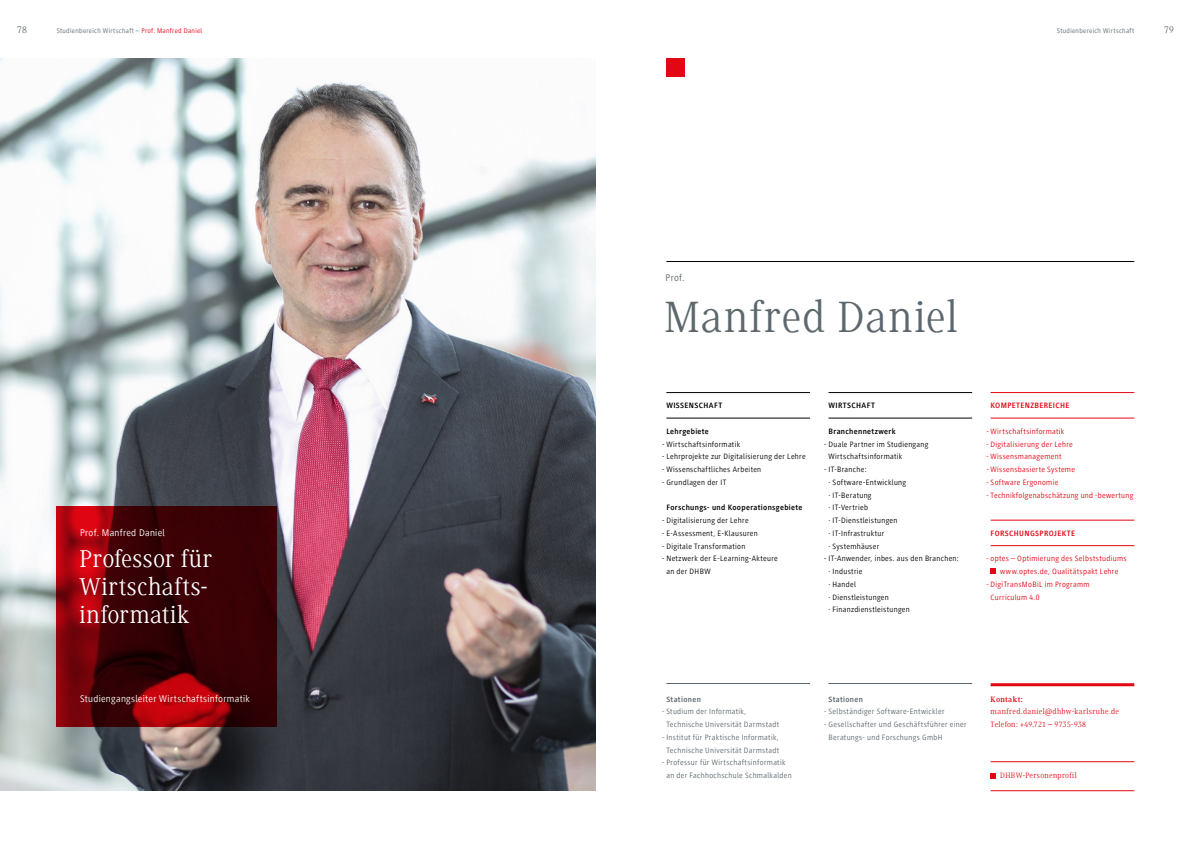
<style>
.page{position:relative;width:1191px;height:842px;background:#fff}
.page>*{position:absolute;margin:0;border:0;box-sizing:border-box;transform-origin:0 0}
.t1{font:45px "Generis Serif Com";letter-spacing:.02em;color:#5d686e}
.t2{font:25px/28px "Generis Serif Com";letter-spacing:.025em;color:#fff}
.t3{font:10px "Generis Sans Com";letter-spacing:.03em;color:#fff}
.t4{font:10px "Generis Sans Com";color:#5d686e}
.t5{font:10px "Generis Serif Com";color:#5d686e}
.t6{font:8px/12.8px "Generis Sans Com";letter-spacing:.04em;color:#000}
.t7{font:8px/12.8px "Generis Sans Com";letter-spacing:.04em;color:#5d686e}
.t8{font:8px/12.8px "Generis Sans Com";letter-spacing:.04em;color:#e30613}
.t9{font:700 8px "Generis Sans Com";letter-spacing:.04em;color:#000}
.t10{font:8px/12.8px "Generis Serif Com";letter-spacing:.04em;color:#e30613}
.t11{font:700 8px "Generis Sans Com";letter-spacing:.045em;color:#e30613}
.t12{font:700 8px "Generis Sans Com";letter-spacing:.04em;color:#5d686e}
.t13{font:700 8px "Generis Serif Com";letter-spacing:.04em;color:#e30613}
.t14{font:7px "Generis Sans Com";letter-spacing:.045em;color:#5d686e}
.s1{color:#e30613}
</style>
<div class="page">
<hr style="left:666px;top:261px;width:468px;height:1px;background:#000">
<div style="left:666px;top:58px;width:18px;height:19px;background:#e30613"></div>
<hr style="left:828px;top:683px;width:144px;height:1px;background:#5d686e">
<hr style="left:666px;top:683px;width:144px;height:1px;background:#5d686e">
<hr style="left:666px;top:392px;width:144px;height:1px;background:#000">
<hr style="left:666px;top:418px;width:144px;height:1px;background:#000">
<hr style="left:828px;top:392px;width:144px;height:1px;background:#000">
<hr style="left:828px;top:418px;width:144px;height:1px;background:#000">
<hr style="left:990px;top:392px;width:144px;height:1px;background:#e30613">
<hr style="left:990px;top:418px;width:144px;height:1px;background:#e30613">
<hr style="left:990px;top:520px;width:144px;height:1px;background:#e30613">
<hr style="left:990px;top:545px;width:144px;height:1px;background:#e30613">
<svg style="left:990px;top:569px;width:6px;height:5px"></svg>
<hr style="left:990px;top:683px;width:144px;height:3px;background:#e30613">
<hr style="left:990px;top:761px;width:144px;height:1px;background:#e30613">
<svg style="left:990px;top:773px;width:6px;height:5px"></svg>
<hr style="left:990px;top:790px;width:144px;height:1px;background:#e30613">
<img style="left:0;top:58px;width:595px;height:733px">
<svg style="left:57px;top:507px;width:220px;height:220px;background:#550107"></svg>
<p class="t5" style="left:17px;top:24px;width:11px">78</p>
<p class="t14" style="left:1057px;top:27px;width:79px">Studienbereich Wirtschaft</p>
<p class="t5" style="left:1164px;top:24px;width:11px">79</p>
<p class="t14" style="left:57px;top:27px;width:147px">Studienbereich Wirtschaft – <span class="s1">Prof. Manfred Daniel</span></p>
<p class="t3" style="left:80px;top:527px;width:86px">Prof. Manfred Daniel</p>
<h2 class="t2" style="left:79px;top:545px;width:134px">Professor für<br>Wirtschafts&shy;informatik</h2>
<p class="t3" style="left:80px;top:693px;width:171px">Studiengangsleiter Wirtschaftsinformatik</p>
<p class="t4" style="left:665px;top:272px;width:20px">Prof.</p>
<h1 class="t1" style="left:664px;top:292px;width:295px">Manfred Daniel</h1>
<p class="t9" style="left:666px;top:401px;width:57px">WISSENSCHAFT</p>
<p class="t9" style="left:666px;top:427px;width:44px">Lehrgebiete</p>
<p class="t6" style="left:662px;top:437px;width:80px">- Wirtschaftsinformatik</p>
<p class="t6" style="left:662px;top:450px;width:145px">- Lehrprojekte zur Digitalisierung der Lehre</p>
<p class="t6" style="left:662px;top:463px;width:101px">- Wissenschaftliches Arbeiten</p>
<p class="t6" style="left:662px;top:476px;width:66px">- Grundlagen der IT</p>
<p class="t9" style="left:666px;top:503px;width:137px">Forschungs- und Kooperationsgebiete</p>
<p class="t6" style="left:662px;top:514px;width:88px">- Digitalisierung der Lehre</p>
<p class="t6" style="left:662px;top:527px;width:97px">- E-Assessment, E-Klausuren</p>
<p class="t6" style="left:662px;top:539px;width:85px">- Digitale Transformation</p>
<p class="t6" style="left:666px;top:552px;width:113px;text-indent:-4px">- Netzwerk der E-Learning-Akteure an der DHBW</p>
<p class="t9" style="left:828px;top:401px;width:48px">WIRTSCHAFT</p>
<p class="t9" style="left:828px;top:427px;width:69px">Branchennetzwerk</p>
<p class="t6" style="left:828px;top:437px;width:101px;text-indent:-4px">- Duale Partner im Studiengang<br>Wirtschaftsinformatik</p>
<p class="t6" style="left:828px;top:463px;width:79px;text-indent:-4px">- IT-Branche:<br>· Software-Entwicklung · IT-Beratung<br>· IT-Vertrieb<br>· IT-Dienstleistungen<br>· IT-Infrastruktur<br>· Systemhäuser</p>
<p class="t6" style="left:828px;top:552px;width:132px;text-indent:-4px">- IT-Anwender, inbes. aus den Branchen: · Industrie<br>· Handel<br>· Dienstleistungen<br>· Finanzdienstleistungen</p>
<p class="t11" style="left:990px;top:401px;width:80px">KOMPETENZBEREICHE</p>
<p class="t8" style="left:986px;top:425px;width:80px">- Wirtschaftsinformatik</p>
<p class="t8" style="left:986px;top:437px;width:88px">- Digitalisierung der Lehre</p>
<p class="t8" style="left:986px;top:450px;width:77px">- Wissensmanagement</p>
<p class="t8" style="left:986px;top:463px;width:90px">- Wissensbasierte Systeme</p>
<p class="t8" style="left:986px;top:476px;width:73px">- Software Ergonomie</p>
<p class="t8" style="left:986px;top:488px;width:148px">- Technikfolgenabschätzung und -bewertung</p>
<p class="t11" style="left:990px;top:529px;width:86px">FORSCHUNGSPROJEKTE</p>
<p class="t8" style="left:1000px;top:552px;width:128px;text-indent:-14px">- optes – Optimierung des Selbststudiums www.optes.de, Qualitätspakt Lehre</p>
<p class="t8" style="left:990px;top:578px;width:100px;text-indent:-4px">- DigiTransMoBiL im Programm<br>Curriculum 4.0</p>
<p class="t12" style="left:666px;top:695px;width:36px">Stationen</p>
<p class="t7" style="left:666px;top:705px;width:114px;text-indent:-4px">- Studium der Informatik,<br>Technische Universität Darmstadt</p>
<p class="t7" style="left:662px;top:731px;width:119px;text-align:center">- Institut für Praktische Informatik,<br>Technische Universität Darmstadt</p>
<p class="t7" style="left:666px;top:756px;width:127px;text-indent:-4px">- Professur für Wirtschaftsinformatik an der Fachhochschule Schmalkalden</p>
<p class="t12" style="left:828px;top:695px;width:36px">Stationen</p>
<p class="t7" style="left:824px;top:705px;width:122px">- Selbständiger Software-Entwickler</p>
<p class="t7" style="left:828px;top:718px;width:140px;text-indent:-4px">- Gesellschafter und Geschäftsführer einer<br>Beratungs- und Forschungs GmbH</p>
<p class="t13" style="left:990px;top:694px;width:34px">Kontakt:</p>
<p class="t10" style="left:990px;top:705px;width:130px">manfred.daniel@dhbw-karlsruhe.de<br>Telefon: +49.721 – 9735-938</p>
<p class="t10" style="left:1000px;top:769px;width:78px">DHBW-Personenprofil</p>
</div>
